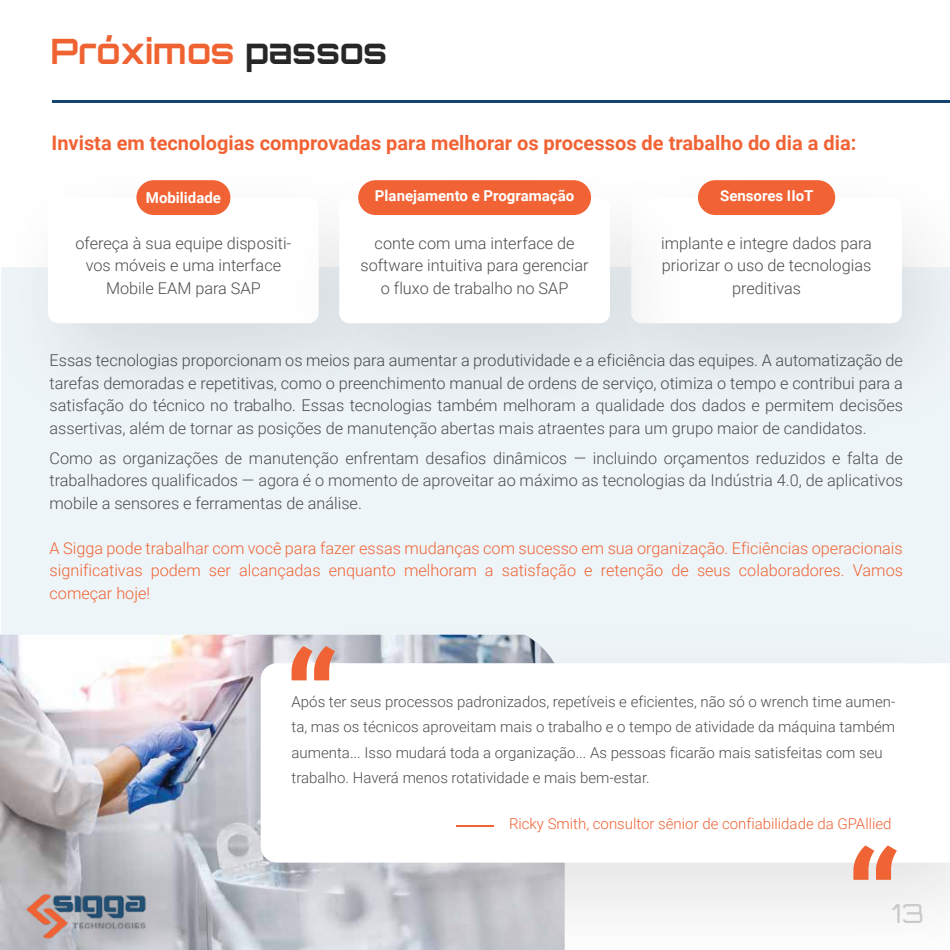
<style>
.page{position:relative;width:950px;height:950px;background:#fff}
.page>*{position:absolute;margin:0;border:0;box-sizing:border-box;transform-origin:0 0}
.t1{font:700 35px "Orbitron";color:#ef6333}
.t2{font:26.25px "Orbitron";color:#c9c9c9}
.t3{font:700 20px "Roboto";color:#f16335}
.t4{font:300 16.25px/22.5px "Roboto";color:#4d4d4d;text-align:center}
.t5{font:300 16.25px/22.5px "Roboto";color:#f06335;text-align:justify}
.t6{font:300 15px/25px "Roboto";color:#4d4d4d}
.t7{font:300 15px "Roboto";color:#f06335}
.t8{font:700 15px "Roboto";color:#fff}
.s1{color:#282727}
</style>
<div class="page">
<div style="left:1px;top:267px;width:948px;height:482px;background:#eef5f8"></div>
<img style="left:0;top:634px;width:170px;height:315px">
<img style="left:170px;top:634px;width:779px;height:315px">
<svg style="left:260px;top:663px;width:689px;height:199px"></svg>
<svg style="left:291px;top:645px;width:44px;height:35px;background:#eb977e"></svg>
<svg style="left:853px;top:845px;width:43px;height:34px"></svg>
<div style="left:48px;top:197px;width:270px;height:126px;background:#fff;border-radius:10px"></div>
<div style="left:136px;top:180px;width:94px;height:35px;background:#f16335;border-radius:17px"></div>
<img style="left:736px;top:180px;width:187px;height:186px">
<div style="left:631px;top:197px;width:270px;height:126px;background:#fff;border-radius:10px"></div>
<div style="left:697px;top:180px;width:137px;height:35px;background:#f16335;border-radius:17px"></div>
<img style="left:249px;top:180px;width:487px;height:221px">
<div style="left:339px;top:197px;width:270px;height:126px;background:#fff;border-radius:10px"></div>
<div style="left:358px;top:180px;width:233px;height:35px;background:#f16335;border-radius:17px"></div>
<hr style="left:456px;top:824px;width:38px;height:1px;background:#f16335">
<img style="left:24px;top:890px;width:127px;height:50px">
<hr style="left:53px;top:100px;width:896px;height:3px;background:#144470">
<h1 class="t1" style="left:51px;top:29px;width:338px">Próximos <span class="s1">passos</span></h1>
<p class="t3" style="left:52px;top:129px;width:806px">Invista em tecnologias comprovadas para melhorar os processos de trabalho do dia a dia:</p>
<p class="t8" style="left:146px;top:187px;width:77px">Mobilidade</p>
<p class="t4" style="left:75px;top:231px;width:217px">ofereça à sua equipe dispositi&shy;vos móveis e uma interface<br>Mobile EAM para SAP</p>
<p class="t8" style="left:375px;top:185px;width:201px">Planejamento e Programação</p>
<p class="t4" style="left:360px;top:231px;width:229px">conte com uma interface de software intuitiva para gerenciar o fluxo de trabalho no SAP</p>
<p class="t8" style="left:719px;top:185px;width:95px">Sensores IIoT</p>
<p class="t4" style="left:661px;top:231px;width:212px">implante e integre dados para priorizar o uso de tecnologias preditivas</p>
<p class="t4" style="left:49px;top:348px;width:854px;text-align:justify">Essas tecnologias proporcionam os meios para aumentar a produtividade e a eficiência das equipes. A automatização de tarefas demoradas e repetitivas, como o preenchimento manual de ordens de serviço, otimiza o tempo e contribui para a satisfação do técnico no trabalho. Essas tecnologias também melhoram a qualidade dos dados e permitem decisões assertivas, além de tornar as posições de manutenção abertas mais atraentes para um grupo maior de candidatos.</p>
<p class="t4" style="left:49px;top:446px;width:854px;text-align:justify">Como as organizações de manutenção enfrentam desafios dinâmicos — incluindo orçamentos reduzidos e falta de trabalhadores qualificados — agora é o momento de aproveitar ao máximo as tecnologias da Indústria 4.0, de aplicativos mobile a sensores e ferramentas de análise.</p>
<p class="t5" style="left:49px;top:535px;width:854px">A Sigga pode trabalhar com você para fazer essas mudanças com sucesso em sua organização. Eficiências operacionais significativas podem ser alcançadas enquanto melhoram a satisfação e retenção de seus colaboradores. Vamos começar hoje!</p>
<p class="t6" style="left:291px;top:688px;width:605px">Após ter seus processos padronizados, repetíveis e eficientes, não só o wrench time aumen&shy;ta, mas os técnicos aproveitam mais o trabalho e o tempo de atividade da máquina também aumenta... Isso mudará toda a organização... As pessoas ficarão mais satisfeitas com seu trabalho. Haverá menos rotatividade e mais bem-estar.</p>
<p class="t7" style="left:509px;top:813px;width:384px">Ricky Smith, consultor sênior de confiabilidade da GPAllied</p>
<h2 class="t2" style="left:891px;top:897px;width:33px">13</h2>
</div>
